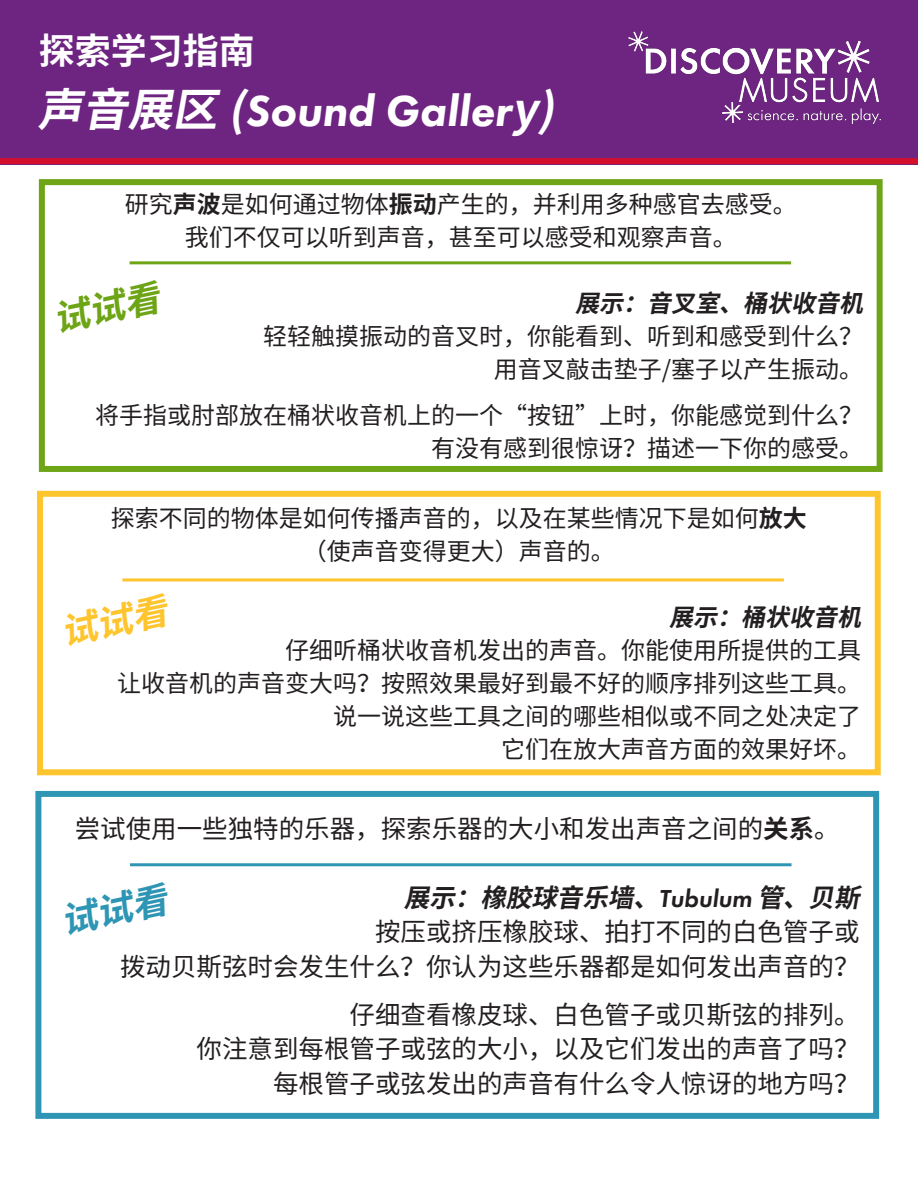
<style>
.page{position:relative;width:918px;height:1188px;background:#fff}
.page>*{position:absolute;margin:0;border:0;box-sizing:border-box;transform-origin:0 0}
.t1{font:italic 800 45px "Futura PT";color:#fff}
.t2{font:700 36px "Noto Sans SC";color:#fff}
.t3{font:25.5px/34.5px "Noto Sans SC";color:#231f20;text-align:right}
.t4{font:italic 700 25.5px "Noto Sans SC";color:#231f20}
.t5{font:24px/33px "Noto Sans SC";color:#231f20;text-align:right}
.t6{font:italic 700 24px "Noto Sans SC";color:#231f20}
.s1{font-family:"Noto Sans SC";font-weight:700}
.s2{font-weight:700}
.s3{font-family:"Futura PT";font-weight:600}
</style>
<div class="page">
<div style="left:37px;top:491px;width:844px;height:284px;border:6px solid #ffc52e"></div>
<div style="left:0;top:0;width:918px;height:164px;background:#6e2581"></div>
<img style="left:628px;top:31px;width:253px;height:93px">
<div style="left:0;top:158px;width:918px;height:6px;background:#d40f2c"></div>
<div style="left:39px;top:179px;width:844px;height:293px;border:6px solid #6ea516"></div>
<div style="left:35px;top:791px;width:844px;height:328px;border:6px solid #2e96b4"></div>
<hr style="left:130px;top:261px;width:661px;height:3px;background:#6ea516">
<hr style="left:122px;top:578px;width:662px;height:3px;background:#ffc52e">
<hr style="left:130px;top:863px;width:662px;height:3px;background:#2e96b4">
<p class="t2" style="left:39px;top:30px;width:217px">探索学习指南</p>
<p class="t1" style="left:38px;top:83px;width:541px"><span class="s1">声音展区 (</span>Sound Galler<span class="s1">y)</span></p>
<p class="t5" style="left:125px;top:188px;width:674px;text-align:center">研究<span class="s2">声波</span>是如何通过物体<span class="s2">振动</span>产生的，并利用多种感官去感受。我们不仅可以听到声音，甚至可以感受和观察声音。</p>
<p class="t6" style="left:575px;top:290px;width:302px">展示：音叉室、桶状收音机</p>
<p class="t5" style="left:263px;top:320px;width:602px">轻轻触摸振动的音叉时，你能看到、听到和感受到什么？用音叉敲击垫子/塞子以产生振动。</p>
<p class="t5" style="left:95px;top:400px;width:770px">将手指或肘部放在桶状收音机上的一个“按钮”上时，你能感觉到什么？有没有感到很惊讶？描述一下你的感受。</p>
<p class="t5" style="left:111px;top:502px;width:698px;text-align:center">探索不同的物体是如何传播声音的，以及在某些情况下是如何<span class="s2">放大</span>（使声音变得更大）声音的。</p>
<p class="t6" style="left:669px;top:604px;width:206px">展示：桶状收音机</p>
<p class="t5" style="left:285px;top:634px;width:578px">仔细听桶状收音机发出的声音。你能使用所提供的工具</p>
<p class="t5" style="left:117px;top:667px;width:746px">让收音机的声音变大吗？按照效果最好到最不好的顺序排列这些工具。</p>
<p class="t5" style="left:333px;top:700px;width:530px">说一说这些工具之间的哪些相似或不同之处决定了它们在放大声音方面的效果好坏。</p>
<p class="t3" style="left:75px;top:812px;width:766px">尝试使用一些独特的乐器，探索乐器的大小和发出声音之间的<span class="s2">关系</span>。</p>
<p class="t4" style="left:404px;top:883px;width:470px">展示：橡胶球音乐墙、<span class="s3">Tu b u l u m</span> 管、贝斯</p>
<p class="t3" style="left:120px;top:915px;width:741px">按压或挤压橡胶球、拍打不同的白色管子或<br>拨动贝斯弦时会发生什么？你认为这些乐器都是如何发出声音的？</p>
<p class="t3" style="left:197px;top:998px;width:665px">仔细查看橡皮球、白色管子或贝斯弦的排列。<br>你注意到每根管子或弦的大小，以及它们发出的声音了吗？每根管子或弦发出的声音有什么令人惊讶的地方吗？</p>
</div>
